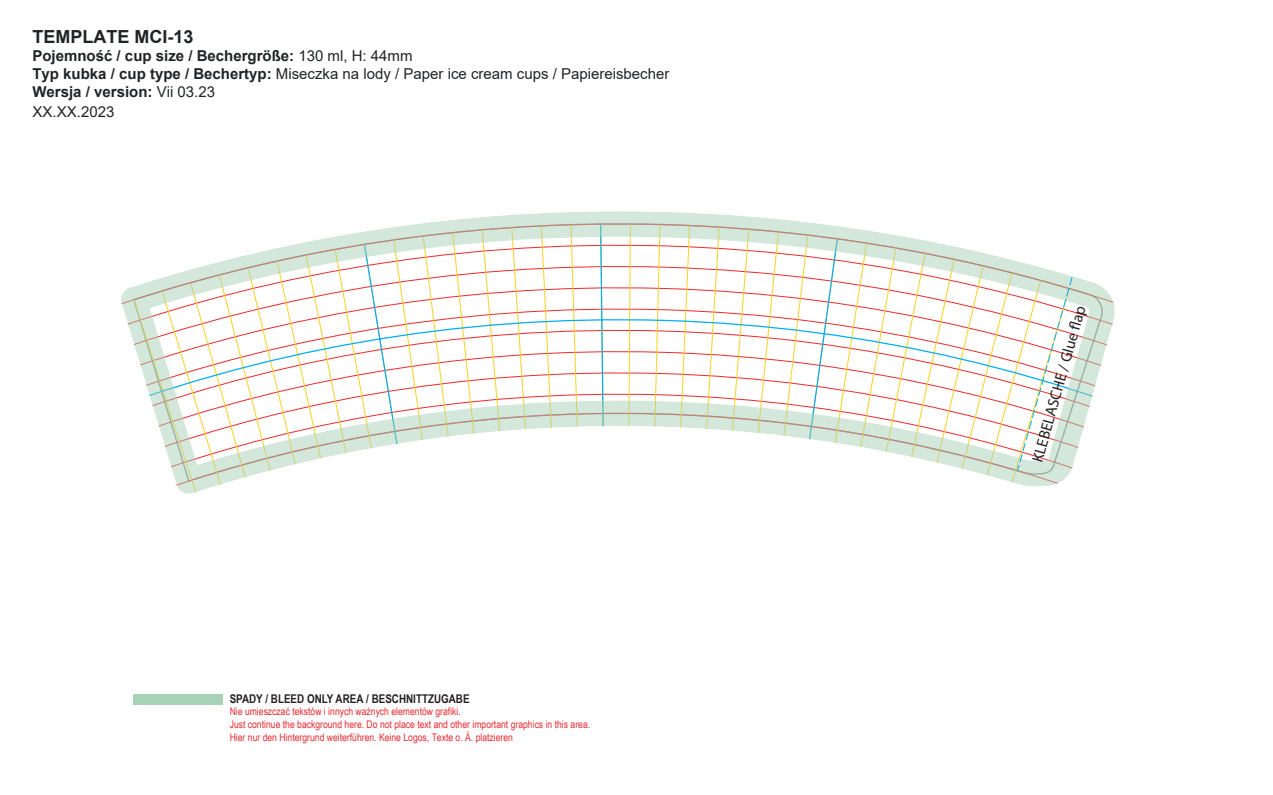
<style>
.page{position:relative;width:1273px;height:795px;background:#fff}
.page>*{position:absolute;margin:0;border:0;box-sizing:border-box;transform-origin:0 0}
.t1{font:700 18px "Arial";color:#212426}
.t2{font:15.6px "Myriad Pro";color:#231f20}
.t3{font:700 15px/18px "Arial";color:#212426}
.t4{font:15px "Arial";color:#212426}
.t5{font:700 12px "Arial Narrow";color:#231f20}
.t6{font:10.5px/12.6px "Arial Narrow";color:#eb2a31}
.s1{font-weight:400}
</style>
<div class="page">
<svg style="left:121px;top:211px;width:994px;height:282px"></svg>
<div style="left:133px;top:694px;width:90px;height:10px;background:#a8d2b5"></div>
<svg style="left:1016px;top:276px;width:65px;height:195px"></svg>
<h1 class="t1" style="left:32px;top:24px;width:163px">TEMPLATE MCI-13</h1>
<h3 class="t3" style="left:32px;top:47px;width:638px">Pojemność / cup size / Bechergröße: <span class="s1">130 ml, H: 44mm<br></span>Typ kubka / cup type / Bechertyp: <span class="s1">Miseczka na lody / Paper ice cream cups / Papiereisbecher<br></span>Wersja / version: <span class="s1">Vii 03.23</span></h3>
<h3 class="t4" style="left:33px;top:101px;width:83px">XX.XX.2023</h3>
<p class="t5" style="left:230px;top:689px;width:241px">SPADY / BLEED ONLY AREA / BESCHNITTZUGABE</p>
<p class="t6" style="left:230px;top:704px;width:362px">Nie umieszczać tekstów i innych ważnych elementów grafiki.<br>Just continue the background here. Do not place text and other important graphics in this area.<br>Hier nur den Hintergrund weiterführen. Keine Logos, Texte o. Ä. platzieren</p>
<h2 class="t2" style="left:1027px;top:458px;width:163px;rotate:-74deg">KLEBELASCHE / Glue ap</h2>
</div>
